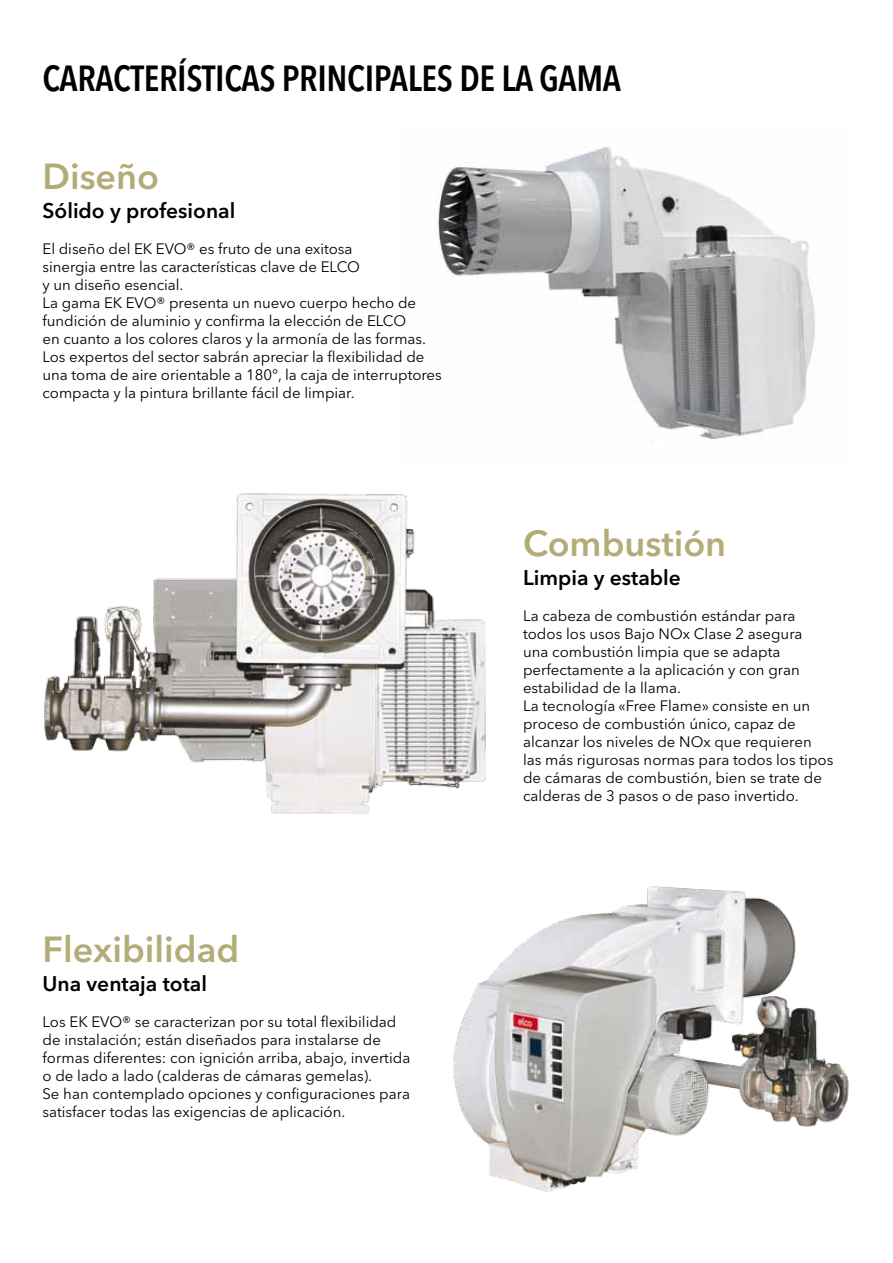
<style>
.page{position:relative;width:893px;height:1263px;background:#fff}
.page>*{position:absolute;margin:0;border:0;box-sizing:border-box;transform-origin:0 0}
.t1{font:600 condensed 36px "Avenir Next LT Pro";letter-spacing:-.01em;color:#000}
.t2{font:600 36px "Avenir Next LT Pro";color:#b4ac78}
.t3{font:600 21px "Avenir Next LT Pro";color:#000}
.t4{font:15px/18px "Avenir Next LT Pro";color:#000}
</style>
<div class="page">
<img style="left:437px;top:146px;width:378px;height:296px">
<img style="left:453px;top:886px;width:396px;height:306px">
<img style="left:44px;top:493px;width:442px;height:322px">
<h1 class="t1" style="left:43px;top:56px;width:580px">CARACTERÍSTICAS PRINCIPALES DE LA GAMA</h1>
<h1 class="t2" style="left:43px;top:154px;width:118px">Diseño</h1>
<h2 class="t3" style="left:43px;top:198px;width:194px">Sólido y profesional</h2>
<p class="t4" style="left:43px;top:240px;width:401px">El diseño del EK EVO® es fruto de una exitosa<br>sinergia entre las características clave de ELCO<br>y un diseño esencial.<br>La gama EK EVO® presenta un nuevo cuerpo hecho de fundición de aluminio y confirma la elección de ELCO<br>en cuanto a los colores claros y la armonía de las formas.<br>Los expertos del sector sabrán apreciar la flexibilidad de una toma de aire orientable a 180°, la caja de interruptores compacta y la pintura brillante fácil de limpiar.</p>
<h1 class="t2" style="left:43px;top:927px;width:198px">Flexibilidad</h1>
<h2 class="t3" style="left:43px;top:971px;width:166px">Una ventaja total</h2>
<p class="t4" style="left:43px;top:1013px;width:369px">Los EK EVO® se caracterizan por su total flexibilidad de instalación; están diseñados para instalarse de formas diferentes: con ignición arriba, abajo, invertida o de lado a lado (calderas de cámaras gemelas).<br>Se han contemplado opciones y configuraciones para satisfacer todas las exigencias de aplicación.</p>
<h1 class="t2" style="left:523px;top:521px;width:205px">Combustión</h1>
<h2 class="t3" style="left:523px;top:565px;width:159px">Limpia y estable</h2>
<p class="t4" style="left:523px;top:607px;width:312px">La cabeza de combustión estándar para todos los usos Bajo NOx Clase 2 asegura<br>una combustión limpia que se adapta perfectamente a la aplicación y con gran estabilidad de la llama.<br>La tecnología «Free Flame» consiste en un proceso de combustión único, capaz de alcanzar los niveles de NOx que requieren las más rigurosas normas para todos los tipos de cámaras de combustión, bien se trate de calderas de 3 pasos o de paso invertido.</p>
</div>
